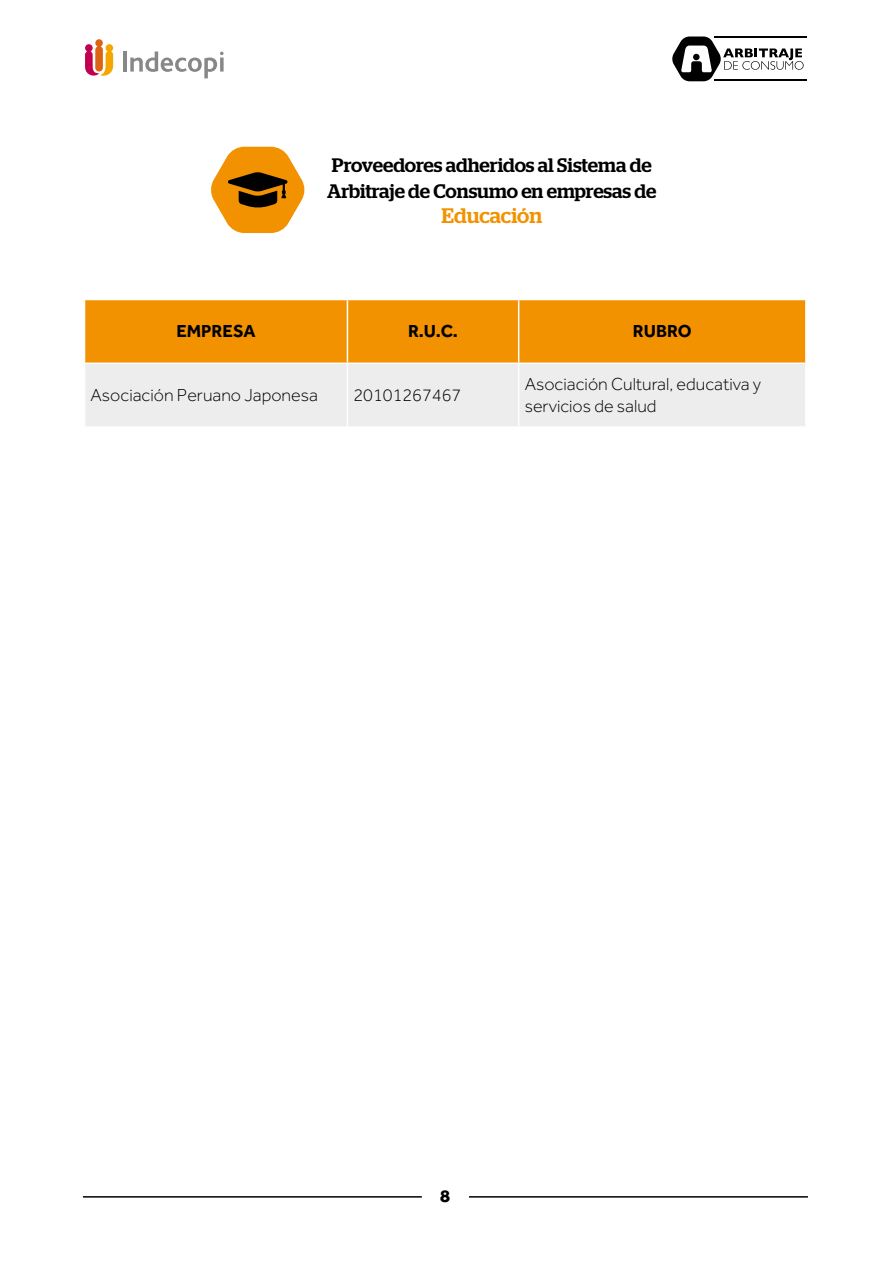
<style>
.page{position:relative;width:893px;height:1263px;background:#fff}
.page>*{position:absolute;margin:0;border:0;box-sizing:border-box;transform-origin:0 0}
.t1{font:500 21px "Stag";letter-spacing:-.005em;color:#f39200}
.t2{font:500 19.5px/25.2px "Stag";letter-spacing:-.005em;color:#000}
.Texto{font:300 18px/21.6px "Effra";color:#000}
.t3{font:700 18px "Effra";color:#000}
.t4{font:800 18px "Effra";color:#000}
</style>
<div class="page">
<hr style="left:123px;top:51px;width:4px;height:21px;background:#878787">
<svg style="left:130px;top:51px;width:94px;height:27px"></svg>
<svg style="left:220px;top:58px;width:4px;height:14px"></svg>
<svg style="left:85px;top:39px;width:28px;height:37px"></svg>
<svg style="left:672px;top:37px;width:132px;height:44px"></svg>
<hr style="left:715px;top:37px;width:92px;height:1px;background:#000">
<hr style="left:715px;top:79px;width:92px;height:2px;background:#000">
<hr style="left:83px;top:1196px;width:339px;height:1px;background:#000">
<hr style="left:469px;top:1196px;width:339px;height:1px;background:#000">
<svg style="left:211px;top:147px;width:94px;height:86px"></svg>
<div style="left:85px;top:300px;width:720px;height:62px;background:#f39200"></div>
<div style="left:85px;top:364px;width:720px;height:62px;background:#ededed"></div>
<hr style="left:347px;top:300px;width:1px;height:62px;background:#fff">
<hr style="left:518px;top:300px;width:1px;height:62px;background:#fff">
<hr style="left:347px;top:364px;width:1px;height:62px;background:#fff">
<hr style="left:518px;top:364px;width:1px;height:62px;background:#fff">
<p class="t2" style="left:327px;top:153px;width:331px">Proveedores adheridos al Sistema de<br>Arbitraje de Consumo en empresas de</p>
<p class="t1" style="left:441px;top:203px;width:102px">Educación</p>
<p class="t3" style="left:176px;top:320px;width:81px">EMPRESA</p>
<p class="t3" style="left:408px;top:320px;width:52px">R.U.C.</p>
<p class="t3" style="left:633px;top:320px;width:60px">RUBRO</p>
<p class="Texto" style="left:91px;top:384px;width:229px">Asociación Peruano Japonesa</p>
<p class="Texto" style="left:353px;top:384px;width:109px">20101267467</p>
<p class="Texto" style="left:525px;top:373px;width:238px">Asociación Cultural, educativa y servicios de salud</p>
<p class="t4" style="left:440px;top:1185px;width:12px">8</p>
</div>
